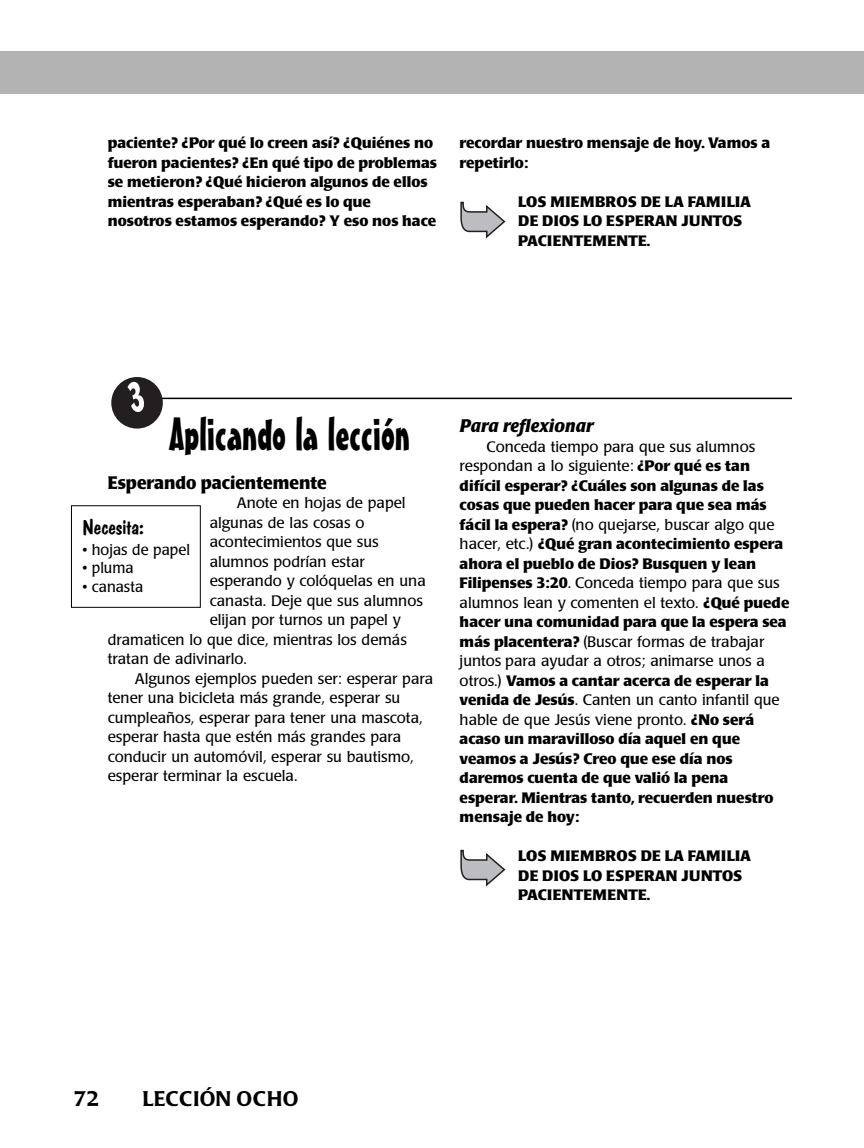
<style>
.page{position:relative;width:864px;height:1148px;background:#fff}
.page>*{position:absolute;margin:0;border:0;box-sizing:border-box;transform-origin:0 0}
.t1{font:45px "Mister Earl BT";color:#000}
.t2{font:500 21px "Poppl Laudatio";letter-spacing:.01em;color:#000}
.t3{font:21px "Dom Casual D";color:#000;scale:1.05 1}
.t4{font:700 18px "Poppl Laudatio";color:#000;scale:.95 1}
.t5{font:italic 700 18px "Poppl Laudatio";color:#000;scale:.95 1}
.t6{font:700 15px/19.5px "Poppl Laudatio";color:#000}
.t7{font:15px "Poppl Laudatio";color:#000}
.t8{font:700 15px/19.5px "Poppl Laudatio";letter-spacing:.02em;color:#000}
.s1{font-weight:400}
</style>
<div class="page">
<div style="left:0;top:51px;width:864px;height:43px;background:#b3b3b3"></div>
<hr style="left:161px;top:397px;width:631px;height:2px;background:#000">
<svg style="left:460px;top:849px;width:46px;height:37px"></svg>
<div style="left:71px;top:505px;width:130px;height:102px;border:1px solid #000"></div>
<svg style="left:460px;top:202px;width:46px;height:36px"></svg>
<svg style="left:111px;top:377px;width:52px;height:51px"></svg>
<p class="t6" style="left:108px;top:135px;width:331px">paciente? ¿Por qué lo creen así? ¿Quiénes no fueron pacientes? ¿En qué tipo de problemas se metieron? ¿Qué hicieron algunos de ellos mientras esperaban? ¿Qué es lo que nosotros estamos esperando? Y eso nos hace</p>
<p class="t6" style="left:460px;top:135px;width:312px">recordar nuestro mensaje de hoy. Vamos a repetirlo:</p>
<p class="t8" style="left:518px;top:193px;width:234px">LOS MIEMBROS DE LA FAMILIA<br>DE DIOS LO ESPERAN JUNTOS<br>PACIENTEMENTE.</p>
<h1 class="t1" style="left:170px;top:417px;width:242px">Aplicando la lección</h1>
<p class="t4" style="left:108px;top:475px;width:232px">Esperando pacientemente</p>
<p class="t7" style="left:237px;top:497px;width:170px">Anote en hojas de papel</p>
<p class="t7" style="left:210px;top:516px;width:156px">algunas de las cosas o</p>
<p class="t7" style="left:210px;top:536px;width:170px">acontecimientos que sus</p>
<p class="t7" style="left:210px;top:555px;width:157px">alumnos podrían estar</p>
<p class="t7" style="left:210px;top:575px;width:218px">esperando y colóquelas en una</p>
<p class="t7" style="left:210px;top:594px;width:215px">canasta. Deje que sus alumnos</p>
<p class="t7" style="left:210px;top:614px;width:193px">elijan por turnos un papel y</p>
<p class="t7" style="left:108px;top:633px;width:301px">dramaticen lo que dice, mientras los demás</p>
<p class="t7" style="left:108px;top:653px;width:141px">tratan de adivinarlo.</p>
<p class="t7" style="left:135px;top:672px;width:300px">Algunos ejemplos pueden ser: esperar para</p>
<p class="t7" style="left:108px;top:692px;width:294px">tener una bicicleta más grande, esperar su</p>
<p class="t7" style="left:108px;top:711px;width:316px">cumpleaños, esperar para tener una mascota,</p>
<p class="t7" style="left:108px;top:731px;width:295px">esperar hasta que estén más grandes para</p>
<p class="t7" style="left:108px;top:750px;width:307px">conducir un automóvil, esperar su bautismo,</p>
<p class="t7" style="left:108px;top:770px;width:191px">esperar terminar la escuela.</p>
<h2 class="t3" style="left:82px;top:514px;width:60px">Necesita:</h2>
<p class="t7" style="left:82px;top:544px;width:109px">• hojas de papel</p>
<p class="t7" style="left:82px;top:562px;width:53px">• pluma</p>
<p class="t7" style="left:82px;top:580px;width:63px">• canasta</p>
<p class="t5" style="left:460px;top:419px;width:143px">Para reflexionar</p>
<p class="t6" style="left:460px;top:438px;width:331px;text-indent:27px"><span class="s1">Conceda tiempo para que sus alumnos respondan a lo siguiente:</span> ¿Por qué es tan difícil esperar? ¿Cuáles son algunas de las cosas que pueden hacer para que sea más fácil la espera? <span class="s1">(no quejarse, buscar algo que hacer, etc.)</span> ¿Qué gran acontecimiento espera ahora el pueblo de Dios? Busquen y lean Filipenses 3:20<span class="s1">. Conceda tiempo para que sus alumnos lean y comenten el texto.</span> ¿Qué puede hacer una comunidad para que la espera sea más placentera? <span class="s1">(Buscar formas de trabajar juntos para ayudar a otros; animarse unos a otros.)</span> Vamos a cantar acerca de esperar la venida de Jesús<span class="s1">. Canten un canto infantil que hable de que Jesús viene pronto.</span> ¿No será acaso un maravilloso día aquel en que veamos a Jesús? Creo que ese día nos daremos cuenta de que valió la pena esperar. Mientras tanto, recuerden nuestro mensaje de hoy:</p>
<p class="t8" style="left:518px;top:848px;width:234px">LOS MIEMBROS DE LA FAMILIA<br>DE DIOS LO ESPERAN JUNTOS<br>PACIENTEMENTE.</p>
<h2 class="t2" style="left:74px;top:1090px;width:27px">72</h2>
<h2 class="t2" style="left:142px;top:1090px;width:158px">LECCIÓN OCHO</h2>
</div>
